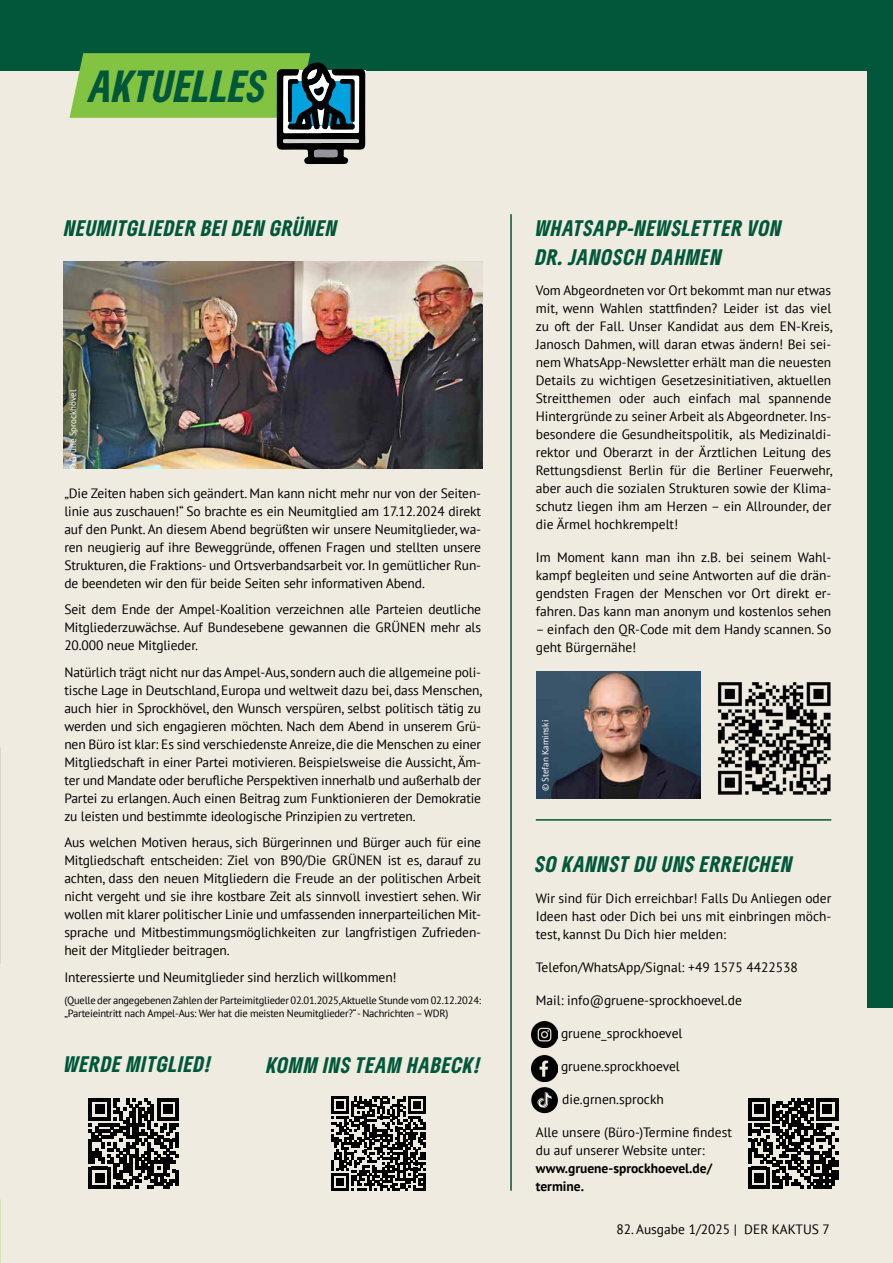
<style>
.page{position:relative;width:893px;height:1263px;background:#efebe1}
.page>*{position:absolute;margin:0;border:0;box-sizing:border-box;transform-origin:0 0}
.t1{font:italic 900 condensed 42px "Gruene Type";letter-spacing:.01em;color:#00573a}
.t2{font:italic 900 condensed 21px/28.5px "Gruene Type";letter-spacing:.04em;color:#00573a}
.t3{font:13.5px/18px "PT Sans";color:#000;text-align:justify}
.t4{font:700 13.5px/18px "PT Sans";color:#000}
.t5{font:10.5px/13.5px "PT Sans";letter-spacing:-.02em;color:#000}
.t6{font:9px "PT Sans";color:#fff}
</style>
<div class="page">
<div style="left:0;top:0;width:893px;height:70px;background:#00573a"></div>
<svg style="left:70px;top:53px;width:295px;height:111px"></svg>
<hr style="left:536px;top:819px;width:295px;height:2px;background:#00573a">
<hr style="left:510px;top:214px;width:2px;height:977px;background:#00573a">
<img style="left:717px;top:682px;width:114px;height:113px">
<img style="left:532px;top:1055px;width:26px;height:26px">
<img style="left:532px;top:1021px;width:26px;height:26px">
<img style="left:64px;top:261px;width:419px;height:208px">
<div style="left:867px;top:0;width:26px;height:1008px;background:#00573a"></div>
<div style="left:531px;top:1087px;width:27px;height:26px;background:#000;border-radius:50%"></div>
<svg style="left:537px;top:1092px;width:15px;height:16px"></svg>
<svg style="left:89px;top:1098px;width:90px;height:90px"></svg>
<hr style="left:176px;top:1170px;width:3px;height:15px;background:#000">
<svg style="left:331px;top:1096px;width:95px;height:95px"></svg>
<hr style="left:423px;top:1173px;width:3px;height:18px;background:#000">
<img style="left:537px;top:671px;width:163px;height:128px">
<svg style="left:748px;top:1098px;width:90px;height:90px"></svg>
<h1 class="t1" style="left:89px;top:59px;width:178px">AKTUELLES</h1>
<h2 class="t2" style="left:64px;top:213px;width:275px">NEUMITGLIEDER BEI DEN GRÜNEN</h2>
<p class="t6" style="left:67px;top:471px;width:83px;rotate:-90deg">© Grüne Sprockhövel</p>
<p class="t3" style="left:64px;top:484px;width:418px">„Die Zeiten haben sich geändert. Man kann nicht mehr nur von der Seiten&shy;linie aus zuschauen!“ So brachte es ein Neumitglied am 17.12.2024 direkt auf den Punkt. An diesem Abend begrüßten wir unsere Neumitglieder, wa&shy;ren neugierig auf ihre Beweggründe, offenen Fragen und stellten unsere Strukturen, die Fraktions- und Ortsverbandsarbeit vor. In gemütlicher Run&shy;de beendeten wir den für beide Seiten sehr informativen Abend.</p>
<p class="t3" style="left:64px;top:600px;width:418px">Seit dem Ende der Ampel-Koalition verzeichnen alle Parteien deutliche Mitgliederzuwächse. Auf Bundesebene gewannen die GRÜNEN mehr als 20.000 neue Mitglieder.</p>
<p class="t3" style="left:64px;top:663px;width:419px">Natürlich trägt nicht nur das Ampel-Aus, sondern auch die allgemeine poli&shy;tische Lage in Deutschland, Europa und weltweit dazu bei, dass Menschen, auch hier in Sprockhövel, den Wunsch verspüren, selbst politisch tätig zu werden und sich engagieren möchten. Nach dem Abend in unserem Grü&shy;nen Büro ist klar: Es sind verschiedenste Anreize, die die Menschen zu einer Mitgliedschaft in einer Partei motivieren. Beispielsweise die Aussicht, Äm&shy;ter und Mandate oder berufliche Perspektiven innerhalb und außerhalb der Partei zu erlangen. Auch einen Beitrag zum Funktionieren der Demokratie zu leisten und bestimmte ideologische Prinzipien zu vertreten.</p>
<p class="t3" style="left:64px;top:833px;width:418px">Aus welchen Motiven heraus, sich Bürgerinnen und Bürger auch für eine Mitgliedschaft entscheiden: Ziel von B90/Die GRÜNEN ist es, darauf zu achten, dass den neuen Mitgliedern die Freude an der politischen Arbeit nicht vergeht und sie ihre kostbare Zeit als sinnvoll investiert sehen. Wir wollen mit klarer politischer Linie und umfassenden innerparteilichen Mit&shy;sprache und Mitbestimmungsmöglichkeiten zur langfristigen Zufrieden&shy;heit der Mitglieder beitragen.</p>
<p class="t3" style="left:64px;top:968px;width:334px">Interessierte und Neumitglieder sind herzlich willkommen!</p>
<p class="t5" style="left:64px;top:993px;width:418px">(Quelle der angegebenen Zahlen der Parteimitglieder 02.01.2025,Aktuelle Stunde vom 02.12.2024: „Parteieintritt nach Ampel-Aus: Wer hat die meisten Neumitglieder?“ - Nachrichten – WDR)</p>
<h2 class="t2" style="left:64px;top:1050px;width:148px">WERDE MITGLIED!</h2>
<h2 class="t2" style="left:267px;top:1050px;width:215px">KOMM INS TEAM HABECK!</h2>
<h2 class="t2" style="left:536px;top:213px;width:247px">WHATSAPP-NEWSLETTER VON<br>DR. JANOSCH DAHMEN</h2>
<p class="t3" style="left:536px;top:281px;width:298px">Vom Abgeordneten vor Ort bekommt man nur etwas mit, wenn Wahlen stattfinden? Leider ist das viel zu oft der Fall. Unser Kandidat aus dem EN-Kreis, Janosch Dahmen, will daran etwas ändern! Bei sei&shy;nem WhatsApp-Newsletter erhält man die neuesten Details zu wichtigen Gesetzesinitiativen, aktuellen Streitthemen oder auch einfach mal spannende Hintergründe zu seiner Arbeit als Abgeordneter. Ins&shy;besondere die Gesundheitspolitik, als Medizinaldi&shy;rektor und Oberarzt in der Ärztlichen Leitung des Rettungsdienst Berlin für die Berliner Feuerwehr, aber auch die sozialen Strukturen sowie der Klima&shy;schutz liegen ihm am Herzen – ein Allrounder, der die Ärmel hochkrempelt!</p>
<p class="t3" style="left:536px;top:548px;width:297px">Im Moment kann man ihn z.B. bei seinem Wahl&shy;kampf begleiten und seine Antworten auf die drän&shy;gendsten Fragen der Menschen vor Ort direkt er&shy;fahren. Das kann man anonym und kostenlos sehen</p>
<p class="t3" style="left:536px;top:620px;width:297px">– einfach den QR-Code mit dem Handy scannen. So geht Bürgernähe!</p>
<p class="t6" style="left:539px;top:791px;width:73px;rotate:-90deg">© Stefan Kaminski</p>
<h2 class="t2" style="left:536px;top:849px;width:258px">SO KANNST DU UNS ERREICHEN</h2>
<p class="t3" style="left:536px;top:889px;width:297px">Wir sind für Dich erreichbar! Falls Du Anliegen oder Ideen hast oder Dich bei uns mit einbringen möch&shy;test, kannst Du Dich hier melden:</p>
<p class="t3" style="left:536px;top:958px;width:264px">Telefon/WhatsApp/Signal: +49 1575 4422538</p>
<p class="t3" style="left:536px;top:991px;width:208px">Mail: info@gruene-sprockhoevel.de</p>
<p class="t3" style="left:561px;top:1024px;width:123px">gruene_sprockhoevel</p>
<p class="t3" style="left:561px;top:1057px;width:120px">gruene.sprockhoevel</p>
<p class="t3" style="left:562px;top:1090px;width:103px">die.grnen.sprockh</p>
<p class="t3" style="left:536px;top:1123px;width:198px">Alle unsere (Büro-)Termine findest du auf unserer Website unter:</p>
<p class="t4" style="left:536px;top:1159px;width:178px">www.gruene-sprockhoevel.de/ termine.</p>
<p class="t3" style="left:616px;top:1220px;width:215px">82. Ausgabe 1/2025 | DER KAKTUS 7</p>
</div>
